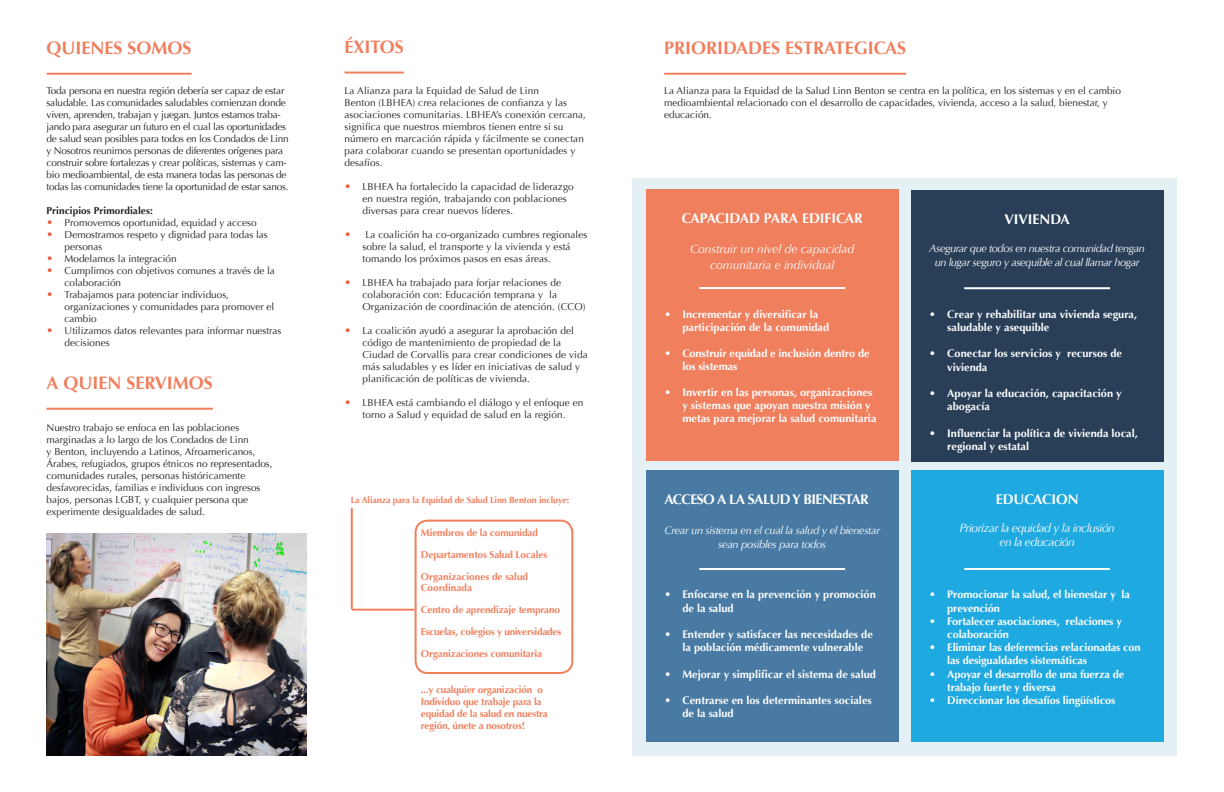
<style>
.page{position:relative;width:1224px;height:792px;background:#fff}
.page>*{position:absolute;margin:0;border:0;box-sizing:border-box;transform-origin:0 0}
.Paragraph_Style_1{font:700 18px "Optima";color:#f07f5e}
.who_what_how{font:700 18px "Optima";color:#f07f5e}
.t1{font:700 14px "Optima";color:#fff}
.t2{font:700 14px "Optima";letter-spacing:-.03em;color:#fff}
.t3{font:italic 12px/16px "Optima";color:#fff;text-align:center}
.t4{font:italic 12px "Optima";letter-spacing:-.04em;color:#fff}
.t5{font:700 11px/13.2px "Optima";color:#fff}
.t6{font:italic 11px "Optima";letter-spacing:-.04em;color:#fff}
.descriptions{font:10px/12px "Optima";color:#231f20}
.descriptions-2{font:10px/12px "Optima";letter-spacing:-.02em;color:#231f20}
.subtitles{font:700 10px/12px "Optima";letter-spacing:-.01em;color:#f07f5e}
.t7{font:700 10px "Optima";letter-spacing:.01em;color:#231f20}
.subtitles-2{font:700 9px "Optima";letter-spacing:-.01em;color:#f07f5e}
.s1{font-size:11px;color:#eb5d3f}
</style>
<div class="page">
<div style="left:415px;top:520px;width:158px;height:154px;border:2px solid #f07f5e;border-radius:12px"></div>
<hr style="left:47px;top:73px;width:145px;height:2px;background:#f07f5e">
<hr style="left:664px;top:73px;width:242px;height:2px;background:#f07f5e">
<hr style="left:47px;top:408px;width:166px;height:2px;background:#f07f5e">
<hr style="left:345px;top:72px;width:59px;height:2px;background:#f07f5e">
<img style="left:47px;top:534px;width:260px;height:222px">
<div style="left:632px;top:178px;width:545px;height:578px;background:#e5f0f5"></div>
<div style="left:911px;top:190px;width:253px;height:271px;background:#293f58"></div>
<div style="left:646px;top:471px;width:253px;height:271px;background:#487aa3"></div>
<div style="left:911px;top:471px;width:253px;height:271px;background:#1fa9e1"></div>
<div style="left:646px;top:190px;width:253px;height:271px;background:#f07f5e"></div>
<hr style="left:699px;top:287px;width:146px;height:2px;background:#fff">
<hr style="left:964px;top:287px;width:146px;height:2px;background:#fff">
<hr style="left:699px;top:568px;width:146px;height:2px;background:#fff">
<hr style="left:964px;top:568px;width:146px;height:2px;background:#fff">
<hr style="left:351px;top:508px;width:2px;height:101px;background:#f07f5e">
<hr style="left:352px;top:609px;width:63px;height:2px;background:#f07f5e">
<p class="Paragraph_Style_1" style="left:345px;top:36px;width:61px">ÉXITOS</p>
<p class="Paragraph_Style_1" style="left:47px;top:37px;width:146px">QUIENES SOMOS</p>
<p class="Paragraph_Style_1" style="left:664px;top:37px;width:243px">PRIORIDADES ESTRATEGICAS</p>
<p class="descriptions-2" style="left:47px;top:84px;width:244px">Toda persona en nuestra región debería ser capaz de estar saludable. Las comunidades saludables comienzan donde viven, aprenden, trabajan y juegan. Juntos estamos traba&shy;jando para asegurar un futuro en el cual las oportunidades de salud sean posibles para todos en los Condados de Linn y Nosotros reunimos personas de diferentes orígenes para construir sobre fortalezas y crear políticas, sistemas y cam&shy;bio medioambiental, de esta manera todas las personas de todas las comunidades tiene la oportunidad de estar sanos.</p>
<p class="t7" style="left:47px;top:204px;width:108px">Principios Primordiales:</p>
<p class="descriptions" style="left:47px;top:216px;width:212px"><span class="s1">•</span> Promovemos oportunidad, equidad y acceso</p>
<p class="descriptions" style="left:65px;top:228px;width:205px;text-indent:-18px"><span class="s1">•</span> Demostramos respeto y dignidad para todas las personas</p>
<p class="descriptions" style="left:47px;top:252px;width:132px"><span class="s1">•</span> Modelamos la integración</p>
<p class="descriptions" style="left:65px;top:264px;width:212px;text-indent:-18px"><span class="s1">•</span> Cumplimos con objetivos comunes a través de la colaboración</p>
<p class="descriptions" style="left:65px;top:288px;width:211px;text-indent:-18px"><span class="s1">•</span> Trabajamos para potenciar individuos, organizaciones y comunidades para promover el cambio</p>
<p class="descriptions" style="left:65px;top:324px;width:218px;text-indent:-18px"><span class="s1">•</span> Utilizamos datos relevantes para informar nuestras decisiones</p>
<p class="who_what_how" style="left:47px;top:372px;width:168px">A QUIEN SERVIMOS</p>
<p class="descriptions" style="left:47px;top:421px;width:228px">Nuestro trabajo se enfoca en las poblaciones marginadas a lo largo de los Condados de Linn<br>y Benton, incluyendo a Latinos, Afroamericanos, Árabes, refugiados, grupos étnicos no representados, comunidades rurales, personas históricamente desfavorecidas, familias e individuos con ingresos bajos, personas LGBT, y cualquier persona que experimente desigualdades de salud.</p>
<p class="descriptions" style="left:345px;top:84px;width:243px">La Alianza para la Equidad de Salud de Linn<br>Benton (LBHEA) crea relaciones de confianza y las asociaciones comunitarias. LBHEA’s conexión cercana, significa que nuestros miembros tienen entre si su número en marcación rápida y fácilmente se conectan para colaborar cuando se presentan oportunidades y desafíos.</p>
<p class="descriptions" style="left:363px;top:180px;width:213px;text-indent:-18px"><span class="s1">•</span> LBHEA ha fortalecido la capacidad de liderazgo en nuestra región, trabajando con poblaciones diversas para crear nuevos líderes.</p>
<p class="descriptions" style="left:363px;top:228px;width:226px;text-indent:-18px"><span class="s1">•</span> La coalición ha co-organizado cumbres regionales sobre la salud, el transporte y la vivienda y está tomando los próximos pasos en esas áreas.</p>
<p class="descriptions" style="left:363px;top:276px;width:225px;text-indent:-18px"><span class="s1">•</span> LBHEA ha trabajado para forjar relaciones de colaboración con: Educación temprana y la<br>Organización de coordinación de atención. (CCO)</p>
<p class="descriptions" style="left:363px;top:324px;width:227px;text-indent:-18px"><span class="s1">•</span> La coalición ayudó a asegurar la aprobación del código de mantenimiento de propiedad de la Ciudad de Corvallis para crear condiciones de vida más saludables y es líder en iniciativas de salud y planificación de políticas de vivienda.</p>
<p class="descriptions" style="left:345px;top:396px;width:240px;text-align:center"><span class="s1">•</span> LBHEA está cambiando el diálogo y el enfoque en torno a Salud y equidad de salud en la región.</p>
<p class="subtitles-2" style="left:351px;top:495px;width:220px">La Alianza para la Equidad de Salud Linn Benton incluye:</p>
<p class="subtitles" style="left:421px;top:527px;width:119px">Miembros de la comunidad</p>
<p class="subtitles" style="left:421px;top:549px;width:128px">Departamentos Salud Locales</p>
<p class="subtitles" style="left:421px;top:572px;width:109px;line-height:11px">Organizaciones de salud<br>Coordinada</p>
<p class="subtitles" style="left:421px;top:604px;width:141px">Centro de aprendizaje temprano</p>
<p class="subtitles" style="left:421px;top:626px;width:142px">Escuelas, colegios y universidades</p>
<p class="subtitles" style="left:421px;top:648px;width:123px">Organizaciones comunitaria</p>
<p class="subtitles" style="left:421px;top:684px;width:128px">...y cualquier organización o<br>Individuo que trabaje para la equidad de la salud en nuestra región, únete a nosotros!</p>
<p class="descriptions" style="left:664px;top:85px;width:458px">La Alianza para la Equidad de la Salud Linn Benton se centra en la política, en los sistemas y en el cambio medioambiental relacionado con el desarrollo de capacidades, vivienda, acceso a la salud, bienestar, y educación.</p>
<p class="t1" style="left:682px;top:210px;width:183px">CAPACIDAD PARA EDIFICAR</p>
<p class="t3" style="left:690px;top:241px;width:166px">Construir un nivel de capacidad comunitaria e individual</p>
<p class="t5" style="left:682px;top:307px;width:148px;text-indent:-18px">• Incrementar y diversificar la participación de la comunidad</p>
<p class="t5" style="left:682px;top:347px;width:189px;text-indent:-18px">• Construir equidad e inclusión dentro de los sistemas</p>
<p class="t5" style="left:682px;top:386px;width:196px;text-indent:-18px">• Invertir en las personas, organizaciones y sistemas que apoyan nuestra misión y metas para mejorar la salud comunitaria</p>
<p class="t2" style="left:664px;top:491px;width:206px">ACCESO A LA SALUD Y BIENESTAR</p>
<p class="t6" style="left:664px;top:524px;width:217px">Crear un sistema en el cual la salud y el bienestar</p>
<p class="t6" style="left:718px;top:538px;width:110px">sean posibles para todos</p>
<p class="t5" style="left:682px;top:588px;width:195px;text-indent:-18px">• Enfocarse en la prevención y promoción de la salud</p>
<p class="t5" style="left:682px;top:628px;width:192px;text-indent:-18px">• Entender y satisfacer las necesidades de la población médicamente vulnerable</p>
<p class="t5" style="left:664px;top:667px;width:213px">• Mejorar y simplificar el sistema de salud</p>
<p class="t5" style="left:682px;top:694px;width:191px;text-indent:-18px">• Centrarse en los determinantes sociales de la salud</p>
<p class="t1" style="left:1004px;top:211px;width:67px">VIVIENDA</p>
<p class="t6" style="left:929px;top:241px;width:217px">Asegurar que todos en nuestra comunidad tengan</p>
<p class="t6" style="left:935px;top:255px;width:206px">un lugar seguro y asequible al cual llamar hogar</p>
<p class="t5" style="left:947px;top:308px;width:191px;text-indent:-18px">• Crear y rehabilitar una vivienda segura, saludable y asequible</p>
<p class="t5" style="left:947px;top:347px;width:176px;text-indent:-18px">• Conectar los servicios y recursos de vivienda</p>
<p class="t5" style="left:947px;top:387px;width:176px;text-indent:-18px">• Apoyar la educación, capacitación y abogacía</p>
<p class="t5" style="left:947px;top:426px;width:192px;text-indent:-18px">• Influenciar la política de vivienda local, regional y estatal</p>
<p class="t1" style="left:996px;top:491px;width:84px">EDUCACION</p>
<p class="t4" style="left:959px;top:521px;width:157px">Priorizar la equidad y la inclusión</p>
<p class="t4" style="left:999px;top:535px;width:77px">en la educación</p>
<p class="t5" style="left:947px;top:588px;width:184px;text-indent:-18px">• Promocionar la salud, el bienestar y la prevención</p>
<p class="t5" style="left:947px;top:615px;width:176px;text-indent:-18px">• Fortalecer asociaciones, relaciones y colaboración</p>
<p class="t5" style="left:947px;top:641px;width:195px;text-indent:-18px">• Eliminar las deferencias relacionadas con las desigualdades sistemáticas</p>
<p class="t5" style="left:947px;top:667px;width:179px;text-indent:-18px">• Apoyar el desarrollo de una fuerza de trabajo fuerte y diversa</p>
<p class="t5" style="left:929px;top:694px;width:188px">• Direccionar los desafíos lingüísticos</p>
</div>
